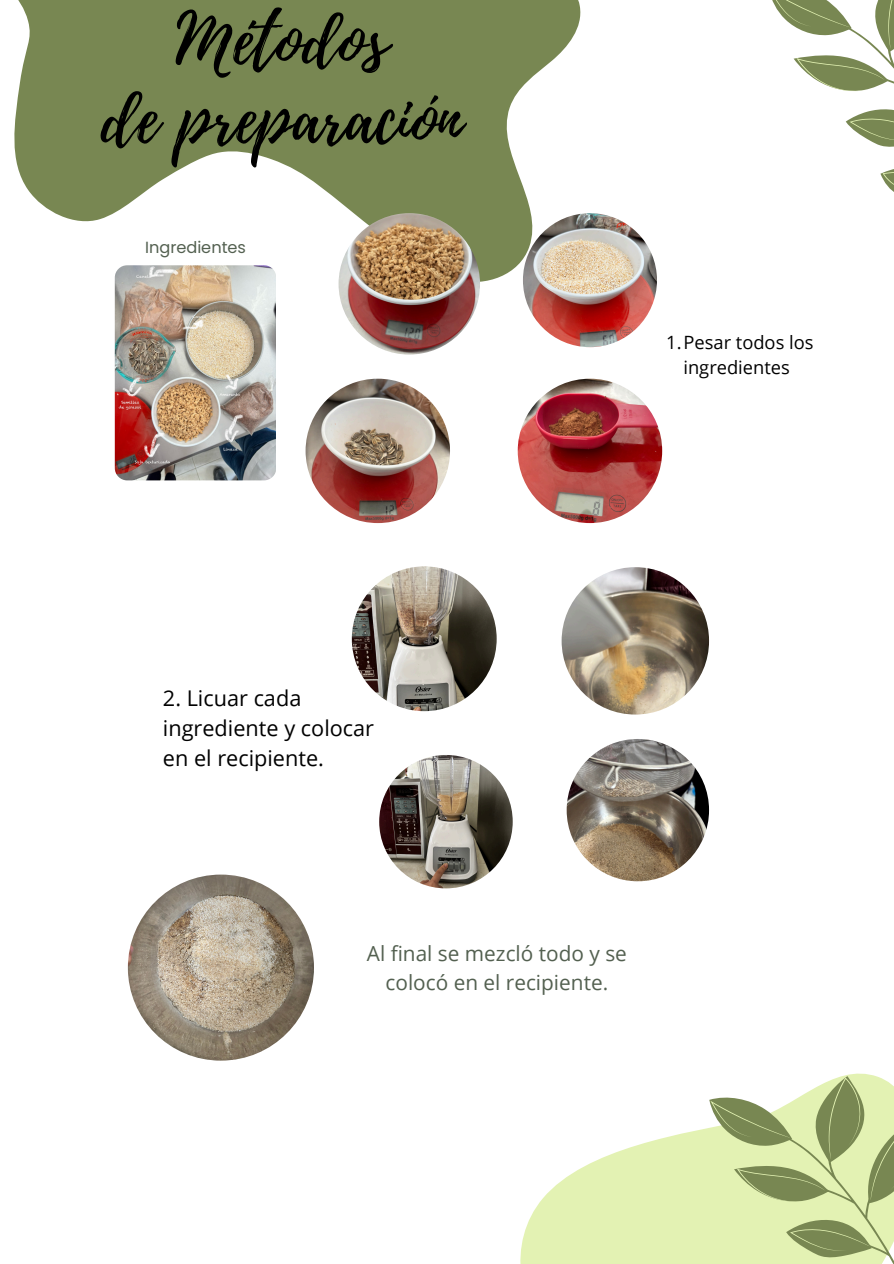
<style>
.page{position:relative;width:894px;height:1264px;background:#fff}
.page>*{position:absolute;margin:0;border:0;box-sizing:border-box;transform-origin:0 0}
.t1{font:69px/78.8px "Playlist Script";color:#000;text-align:center}
.t2{font:21.6px/30.2px "Open Sans";color:#000}
.t3{font:20.85px/29px "Open Sans";color:#536050;text-align:center}
.t4{font:18.3px/25.5px "Open Sans";color:#000;text-align:center}
.t5{font:16.2px "Poppins";color:#536050}
</style>
<div class="page">
<svg style="left:520px;top:1073px;width:355px;height:190px;fill:#e3f2b3"></svg>
<svg style="left:709px;top:1076px;width:184px;height:187px;background:#c5d29c"></svg>
<svg style="left:14px;top:0;width:567px;height:287px;fill:#788752"></svg>
<svg style="left:772px;top:0;width:121px;height:191px"></svg>
<img style="left:338px;top:213px;width:142px;height:141px;border-radius:50%">
<img style="left:523px;top:213px;width:133px;height:134px;border-radius:50%">
<img style="left:115px;top:265px;width:161px;height:215px;border-radius:12px">
<img style="left:305px;top:378px;width:145px;height:145px;border-radius:50%">
<img style="left:517px;top:378px;width:145px;height:145px;border-radius:50%">
<img style="left:352px;top:566px;width:144px;height:145px;border-radius:50%">
<img style="left:379px;top:755px;width:133px;height:133px;border-radius:50%">
<img style="left:561px;top:567px;width:147px;height:147px;border-radius:50%">
<img style="left:566px;top:739px;width:142px;height:142px;border-radius:50%">
<img style="left:128px;top:874px;width:186px;height:186px;border-radius:50%">
<h1 class="t1" style="left:102px;top:3px;width:361px">Métodos<br>de preparación</h1>
<p class="t5" style="left:145px;top:236px;width:102px">Ingredientes</p>
<p class="t4" style="left:666px;top:329px;width:149px">1.Pesar todos los ingredientes</p>
<p class="t2" style="left:163px;top:682px;width:213px">2. Licuar cada ingrediente y colocar en el recipiente.</p>
<p class="t3" style="left:367px;top:938px;width:261px">Al final se mezcló todo y se colocó en el recipiente.</p>
</div>
